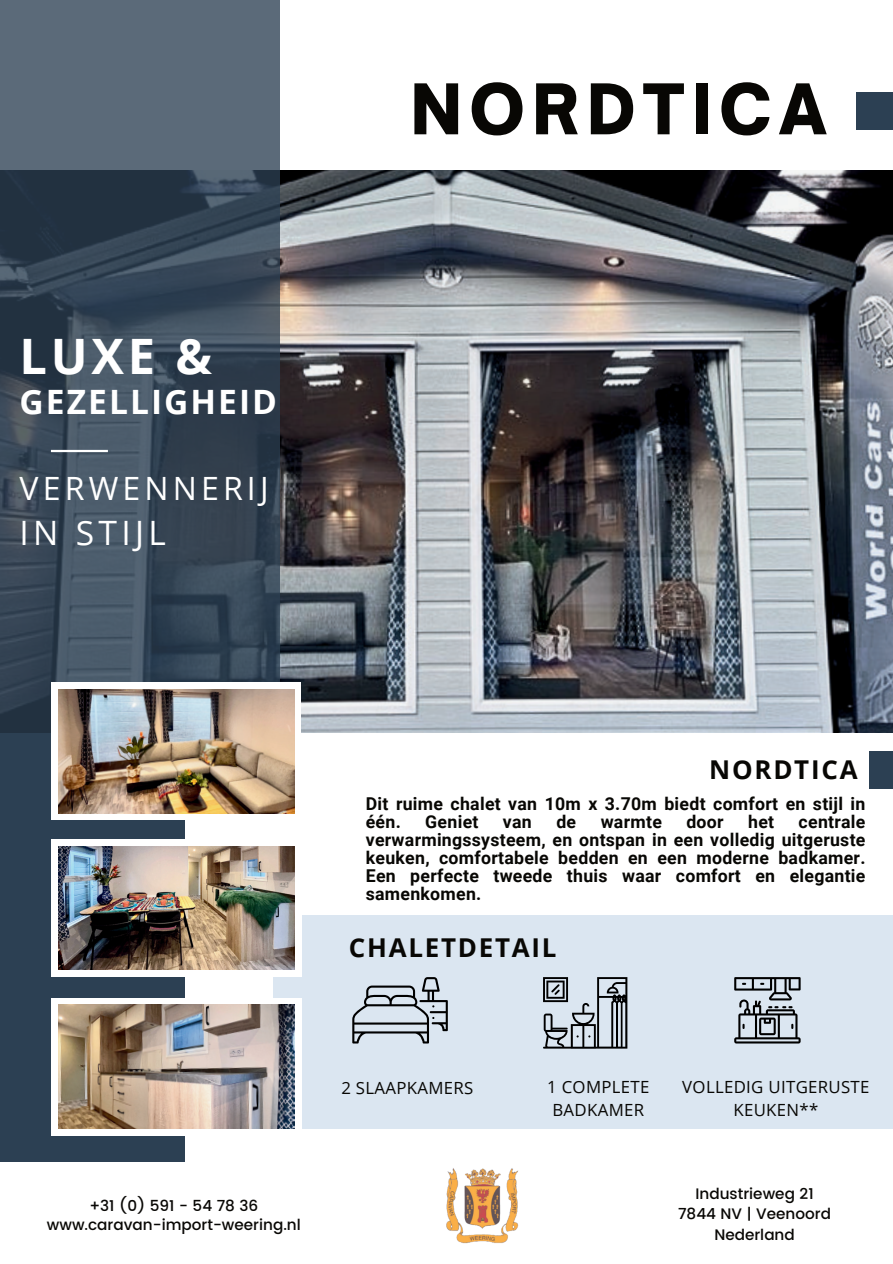
<style>
.page{position:relative;width:893px;height:1264px;background:#fff}
.page>*{position:absolute;margin:0;border:0;box-sizing:border-box;transform-origin:0 0}
.t1{font:900 66.75px "Open Sauce One";letter-spacing:.11em;color:#080704}
.t2{font:700 48.75px "Open Sans";color:#fff}
.t3{font:700 33.6px "Open Sans";letter-spacing:.06em;color:#fff}
.t4{font:33.6px "Open Sans";letter-spacing:.13em;color:#fff}
.t5{font:32.1px "Open Sans";letter-spacing:.13em;color:#fff}
.t6{font:700 25.95px "Open Sans";letter-spacing:.07em;color:#080704}
.t7{font:700 17.7px/18px "Roboto";letter-spacing:.015em;color:#080704}
.t8{font:16.8px/23.4px "Open Sans";letter-spacing:.02em;color:#080704;text-align:center}
.t9{font:500 15.15px/20.5px "Poppins";color:#080704;text-align:center}
</style>
<div class="page">
<img style="left:280px;top:171px;width:612px;height:561px">
<svg style="left:0;top:0;width:280px;height:733px;background:#3f4f5e"></svg>
<hr style="left:51px;top:450px;width:57px;height:2px;background:#fff">
<div style="left:855px;top:92px;width:37px;height:37px;background:#2c4053"></div>
<div style="left:869px;top:751px;width:23px;height:37px;background:#2c4053"></div>
<div style="left:273px;top:915px;width:619px;height:213px;background:#dbe6f1"></div>
<div style="left:0;top:733px;width:185px;height:428px;background:#2c4053"></div>
<div style="left:51px;top:682px;width:250px;height:137px;background:#fff"></div>
<img style="left:58px;top:689px;width:236px;height:124px">
<div style="left:51px;top:997px;width:250px;height:138px;background:#fff"></div>
<div style="left:51px;top:839px;width:251px;height:138px;background:#fff"></div>
<img style="left:58px;top:846px;width:236px;height:123px">
<img style="left:58px;top:1004px;width:236px;height:124px">
<svg style="left:734px;top:977px;width:66px;height:66px"></svg>
<svg style="left:352px;top:977px;width:96px;height:66px"></svg>
<svg style="left:543px;top:977px;width:84px;height:71px"></svg>
<img style="left:446px;top:1168px;width:73px;height:76px">
<h2 class="t2" style="left:20px;top:322px;width:194px">LUXE &amp;</h2>
<h3 class="t3" style="left:20px;top:378px;width:259px">GEZELLIGHEID</h3>
<h3 class="t5" style="left:20px;top:466px;width:250px">VERWENNERIJ</h3>
<h3 class="t4" style="left:20px;top:509px;width:148px">IN STIJL</h3>
<h1 class="t1" style="left:410px;top:66px;width:418px">NORDTICA</h1>
<h3 class="t6" style="left:709px;top:751px;width:150px">NORDTICA</h3>
<p class="t7" style="left:366px;top:794px;width:501px">Dit ruime chalet van 10m x 3.70m biedt comfort en stijl in één.</p>
<p class="t7" style="left:366px;top:812px;width:501px;text-align:justify;text-indent:433px">centrale verwarmingssysteem, en ontspan in een volledig uitgeruste keuken, comfortabele bedden en een moderne badkamer.<br>Een perfecte tweede thuis waar comfort en elegantie samenkomen.</p>
<p class="t7" style="left:425px;top:812px;width:55px">Geniet</p>
<p class="t7" style="left:503px;top:812px;width:30px">van</p>
<p class="t7" style="left:556px;top:812px;width:21px">de</p>
<p class="t7" style="left:600px;top:812px;width:63px">warmte</p>
<p class="t7" style="left:686px;top:812px;width:39px">door</p>
<p class="t7" style="left:748px;top:812px;width:28px">het</p>
<h3 class="t6" style="left:349px;top:929px;width:209px">CHALETDETAIL</h3>
<p class="t8" style="left:341px;top:1076px;width:134px">2 SLAAPKAMERS</p>
<p class="t8" style="left:547px;top:1074px;width:104px">1 COMPLETE<br>BADKAMER</p>
<p class="t8" style="left:682px;top:1074px;width:189px">VOLLEDIG UITGERUSTE<br>KEUKEN**</p>
<p class="t9" style="left:47px;top:1196px;width:255px;line-height:18.8px">+31 (0) 591 - 54 78 36 www.caravan-import-weering.nl</p>
<p class="t9" style="left:678px;top:1183px;width:154px">Industrieweg 21<br>7844 NV | Veenoord<br>Nederland</p>
</div>
